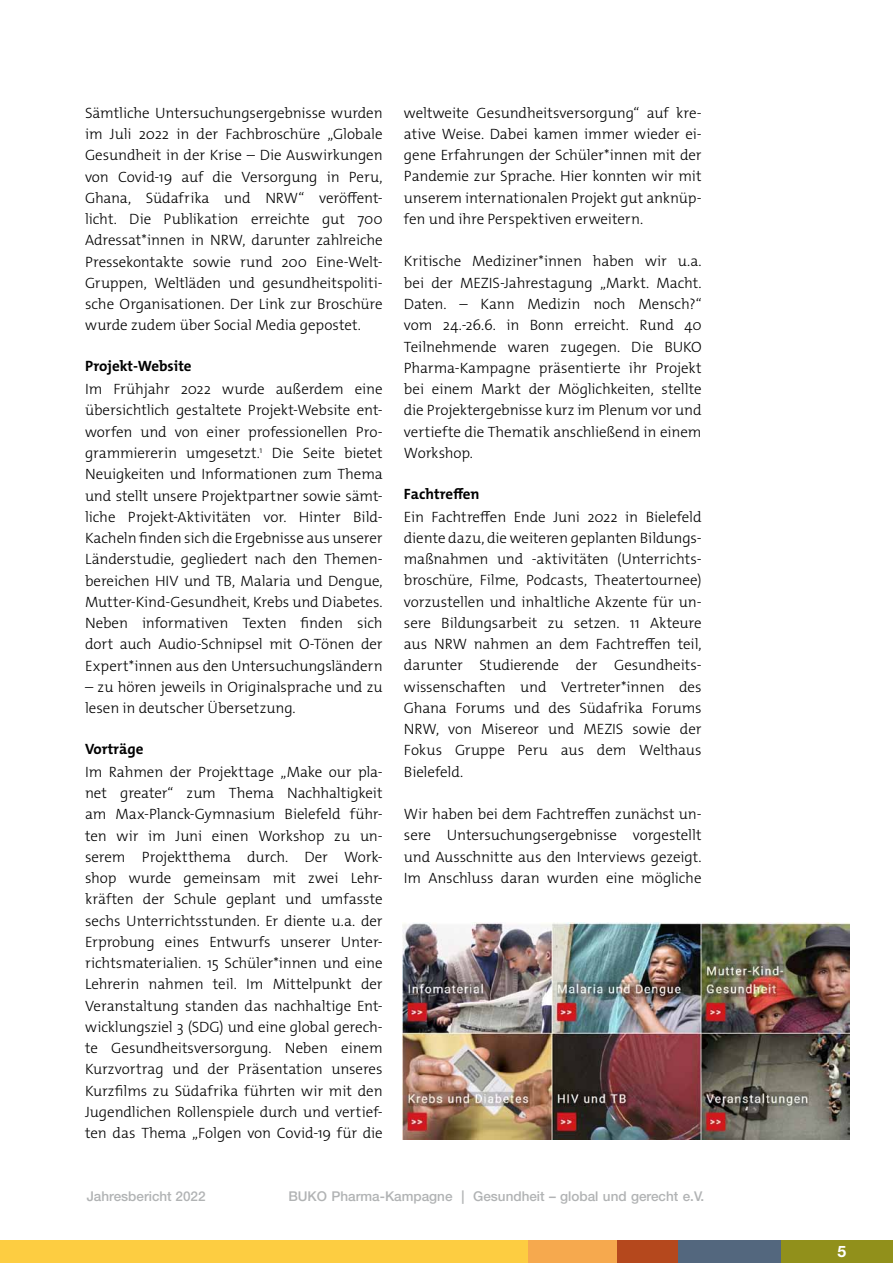
<style>
.page{position:relative;width:893px;height:1263px;background:#fff}
.page>*{position:absolute;margin:0;border:0;box-sizing:border-box;transform-origin:0 0}
.t1{font:700 15.75px "Helvetica Neue LT";color:#fff}
.t2{font:300 15px/21.3px "The Mix Os F";letter-spacing:-.005em;color:#000;text-align:justify}
.t3{font:700 15px "The Mix Os F";color:#000}
.t4{font:500 13.5px "Helvetica Neue LT";color:#b1b3b4}
</style>
<div class="page">
<div style="left:763px;top:1241px;width:130px;height:22px;background:#91901b"></div>
<div style="left:637px;top:1241px;width:143px;height:22px;background:#53677e"></div>
<div style="left:0;top:1241px;width:529px;height:22px;background:#fdcd41"></div>
<div style="left:614px;top:1241px;width:64px;height:22px;background:#b5481d"></div>
<div style="left:529px;top:1241px;width:88px;height:22px;background:#f6a94e"></div>
<img style="left:403px;top:922px;width:446px;height:218px">
<p class="t2" style="left:85px;top:102px;width:299px">Sämtliche Untersuchungsergebnisse wurden im Juli 2022 in der Fachbroschüre „Globale Gesundheit in der Krise – Die Auswirkungen von Covid-19 auf die Versorgung in Peru, Ghana, Südafrika und NRW“ veröffent&shy;licht. Die Publikation erreichte gut 700<br>Adressat*innen in NRW, darunter zahlreiche Pressekontakte sowie rund 200 Eine-Welt-Gruppen, Weltläden und gesundheitspoliti&shy;sche Organisationen. Der Link zur Broschüre wurde zudem über Social Media gepostet.</p>
<p class="t3" style="left:85px;top:357px;width:108px">Projekt-Website</p>
<p class="t2" style="left:85px;top:379px;width:299px">Im Frühjahr 2022 wurde außerdem eine übersichtlich gestaltete Projekt-Website ent&shy;worfen und von einer professionellen Pro&shy;grammiererin umgesetzt.<sup>1</sup> Die Seite bietet Neuigkeiten und Informationen zum Thema und stellt unsere Projektpartner sowie sämt&shy;liche Projekt-Aktivitäten vor. Hinter Bild-Kacheln finden sich die Ergebnisse aus unserer Länderstudie, gegliedert nach den Themen&shy;bereichen HIV und TB, Malaria und Dengue, Mutter-Kind-Gesundheit, Krebs und Diabetes.<br>Neben informativen Texten finden sich dort auch Audio-Schnipsel mit O-Tönen der Expert*innen aus den Untersuchungsländern</p>
<p class="t2" style="left:85px;top:676px;width:299px">– zu hören jeweils in Originalsprache und zu lesen in deutscher Übersetzung.</p>
<p class="t3" style="left:85px;top:739px;width:60px">Vorträge</p>
<p class="t2" style="left:85px;top:761px;width:299px">Im Rahmen der Projekttage „Make our pla&shy;net greater“ zum Thema Nachhaltigkeit am Max-Planck-Gymnasium Bielefeld führ&shy;ten wir im Juni einen Workshop zu un&shy;serem Projektthema durch. Der Work&shy;shop wurde gemeinsam mit zwei Lehr&shy;kräften der Schule geplant und umfasste sechs Unterrichtsstunden. Er diente u.a. der Erprobung eines Entwurfs unserer Unter&shy;richtsmaterialien. 15 Schüler*innen und eine Lehrerin nahmen teil. Im Mittelpunkt der Veranstaltung standen das nachhaltige Ent&shy;wicklungsziel 3 (SDG) und eine global gerech&shy;te Gesundheitsversorgung. Neben einem Kurzvortrag und der Präsentation unseres Kurzfilms zu Südafrika führten wir mit den Jugendlichen Rollenspiele durch und vertief&shy;ten das Thema „Folgen von Covid-19 für die</p>
<p class="t2" style="left:404px;top:102px;width:299px">weltweite Gesundheitsversorgung“ auf kre&shy;ative Weise. Dabei kamen immer wieder ei&shy;gene Erfahrungen der Schüler*innen mit der Pandemie zur Sprache. Hier konnten wir mit unserem internationalen Projekt gut anknüp&shy;fen und ihre Perspektiven erweitern.</p>
<p class="t2" style="left:404px;top:251px;width:299px">Kritische Mediziner*innen haben wir u.a. bei der MEZIS-Jahrestagung „Markt. Macht.<br>Daten. – Kann Medizin noch Mensch?“ vom 24.-26.6. in Bonn erreicht. Rund 40<br>Teilnehmende waren zugegen. Die BUKO Pharma-Kampagne präsentierte ihr Projekt bei einem Markt der Möglichkeiten, stellte die Projektergebnisse kurz im Plenum vor und vertiefte die Thematik anschließend in einem Workshop.</p>
<p class="t3" style="left:404px;top:484px;width:77px">Fachtreffen</p>
<p class="t2" style="left:404px;top:506px;width:299px">Ein Fachtreffen Ende Juni 2022 in Bielefeld diente dazu, die weiteren geplanten Bildungs&shy;maßnahmen und -aktivitäten (Unterrichts&shy;broschüre, Filme, Podcasts, Theatertournee) vorzustellen und inhaltliche Akzente für un&shy;sere Bildungsarbeit zu setzen. 11 Akteure aus NRW nahmen an dem Fachtreffen teil, darunter Studierende der Gesundheits&shy;wissenschaften und Vertreter*innen des Ghana Forums und des Südafrika Forums NRW, von Misereor und MEZIS sowie der Fokus Gruppe Peru aus dem Welthaus Bielefeld.</p>
<p class="t2" style="left:404px;top:804px;width:299px">Wir haben bei dem Fachtreffen zunächst un&shy;sere Untersuchungsergebnisse vorgestellt und Ausschnitte aus den Interviews gezeigt.<br>Im Anschluss daran wurden eine mögliche</p>
<p class="t4" style="left:87px;top:1188px;width:120px">Jahresbericht 2022</p>
<p class="t4" style="left:288px;top:1188px;width:417px">BUKO Pharma-Kampagne | Gesundheit – global und gerecht e.V.</p>
<p class="t1" style="left:837px;top:1242px;width:10px">5</p>
</div>
